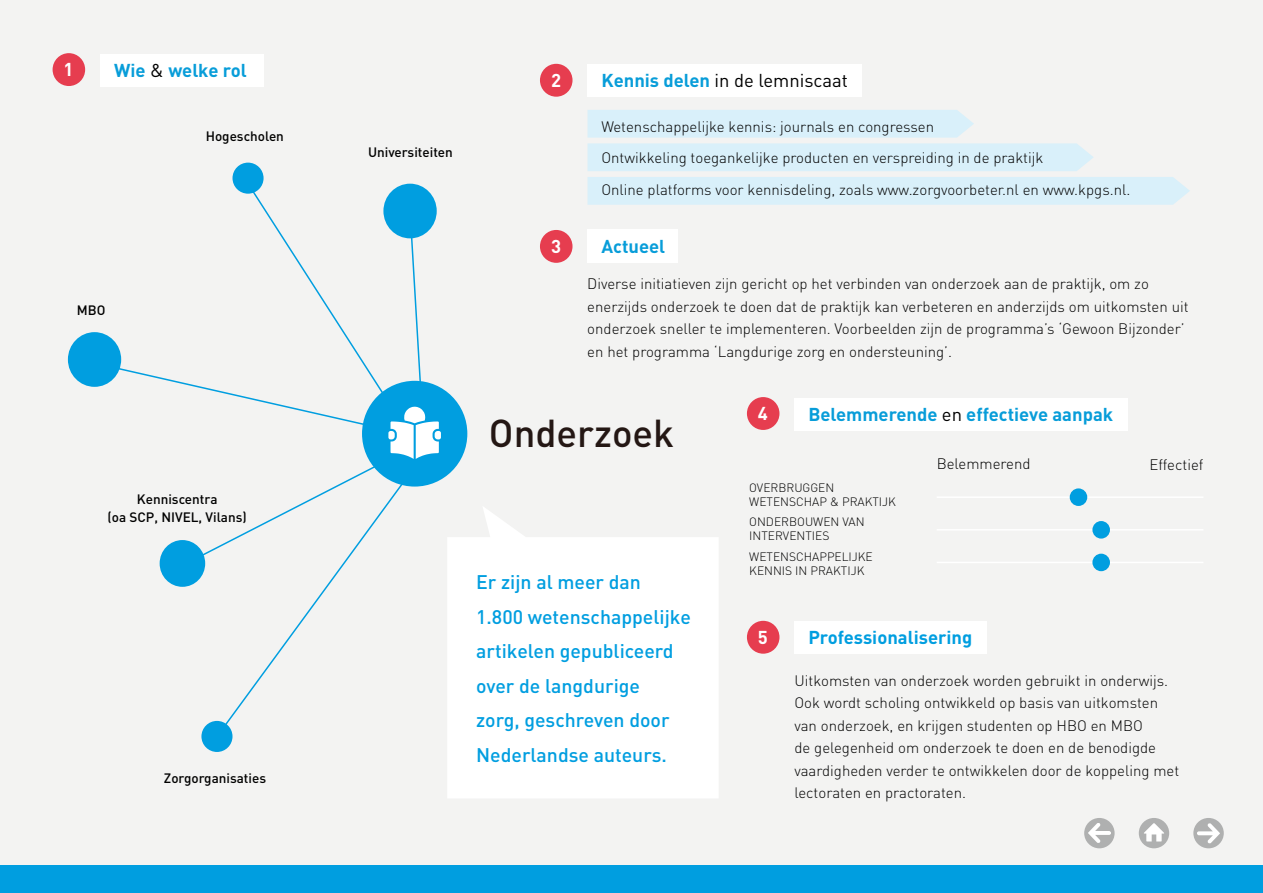
<style>
.page{position:relative;width:1263px;height:893px;background:#fff}
.page>*{position:absolute;margin:0;border:0;box-sizing:border-box;transform-origin:0 0}
.t1{font:500 38.4px "DIN Pro";color:#241714}
.t2{font:500 19.5px/34.5px "DIN Pro";color:#009ee0}
.t3{font:700 18.45px "DIN Pro";color:#089dd9}
.t4{font:18.45px "DIN Pro";color:#000}
.t5{font:700 18.45px "DIN Pro";color:#009ee0}
.t6{font:700 18.45px "DIN Pro";color:#fff}
.t7{font:300 15px/22.5px "DIN Pro";color:#000}
.t8{font:500 13.5px/18px "DIN Pro";color:#000;text-align:center}
.t9{font:300 12px/14.4px "DIN Pro";color:#000}
.s1{font-weight:400;color:#000}
.s2{font-weight:700;color:#089dd9}
</style>
<div class="page">
<div style="left:0;top:0;width:1263px;height:865px;background:#f3f3f2"></div>
<div style="left:587px;top:177px;width:603px;height:28px;background:#d9f0fa"></div>
<svg style="left:587px;top:110px;width:507px;height:61px"></svg>
<div style="left:587px;top:229px;width:91px;height:34px;background:#fff"></div>
<div style="left:100px;top:54px;width:164px;height:33px;background:#fff"></div>
<div style="left:587px;top:64px;width:275px;height:33px;background:#fff"></div>
<div style="left:794px;top:398px;width:333px;height:32px;background:#fff"></div>
<div style="left:53px;top:53px;width:32px;height:33px;background:#e63d4f;border-radius:50%"></div>
<div style="left:540px;top:64px;width:32px;height:33px;background:#e63d4f;border-radius:50%"></div>
<div style="left:747px;top:397px;width:32px;height:33px;background:#e63d4f;border-radius:50%"></div>
<div style="left:540px;top:230px;width:32px;height:33px;background:#e63d4f;border-radius:50%"></div>
<div style="left:0;top:865px;width:1263px;height:28px;background:#009ee0"></div>
<div style="left:232px;top:163px;width:32px;height:31px;background:#009ee0;border-radius:50%"></div>
<div style="left:201px;top:721px;width:31px;height:31px;background:#009ee0;border-radius:50%"></div>
<div style="left:68px;top:332px;width:53px;height:55px;background:#009ee0;border-radius:50%"></div>
<div style="left:160px;top:540px;width:45px;height:47px;background:#009ee0;border-radius:50%"></div>
<svg style="left:216px;top:565px;width:128px;height:173px"></svg>
<div style="left:362px;top:381px;width:105px;height:106px;background:#009ee0;border-radius:50%"></div>
<svg style="left:93px;top:182px;width:348px;height:383px"></svg>
<div style="left:1193px;top:818px;width:31px;height:30px;background:#afb0b0;border-radius:50%"></div>
<svg style="left:1197px;top:823px;width:23px;height:21px"></svg>
<div style="left:1084px;top:818px;width:30px;height:30px;background:#afb0b0;border-radius:50%"></div>
<svg style="left:1088px;top:823px;width:23px;height:20px"></svg>
<svg style="left:448px;top:507px;width:270px;height:291px;fill:#fff"></svg>
<hr style="left:937px;top:496px;width:266px;height:2px;background:#fff">
<hr style="left:937px;top:529px;width:266px;height:2px;background:#fff">
<hr style="left:937px;top:562px;width:266px;height:1px;background:#fff">
<div style="left:1070px;top:488px;width:17px;height:18px;background:#009ee0;border-radius:50%"></div>
<div style="left:1092px;top:521px;width:18px;height:18px;background:#009ee0;border-radius:50%"></div>
<div style="left:1092px;top:554px;width:18px;height:17px;background:#009ee0;border-radius:50%"></div>
<div style="left:794px;top:621px;width:193px;height:33px;background:#fff"></div>
<div style="left:747px;top:621px;width:32px;height:33px;background:#e63d4f;border-radius:50%"></div>
<div style="left:1139px;top:818px;width:30px;height:30px;background:#afb0b0;border-radius:50%"></div>
<svg style="left:1144px;top:823px;width:20px;height:18px"></svg>
<p class="t6" style="left:64px;top:57px;width:12px">1</p>
<p class="t3" style="left:114px;top:57px;width:134px">Wie <span class="s1">&amp;</span> welke rol</p>
<p class="t8" style="left:206px;top:126px;width:80px">Hogescholen</p>
<p class="t8" style="left:77px;top:301px;width:30px">MBO</p>
<p class="t8" style="left:108px;top:489px;width:141px">Kenniscentra<br>(oa SCP, NIVEL, Vilans)</p>
<p class="t8" style="left:164px;top:768px;width:104px">Zorgorganisaties</p>
<p class="t8" style="left:368px;top:143px;width:86px">Universiteiten</p>
<p class="t6" style="left:551px;top:67px;width:12px">2</p>
<p class="t6" style="left:551px;top:234px;width:12px">3</p>
<p class="t4" style="left:601px;top:68px;width:248px"><span class="s2">Kennis delen</span> in de lemniscaat</p>
<p class="t7" style="left:601px;top:110px;width:530px;line-height:31.5px">Wetenschappelijke kennis: journals en congressen<br>Ontwikkeling toegankelijke producten en verspreiding in de praktijk<br>Online platforms voor kennisdeling, zoals www.zorgvoorbeter.nl en www.kpgs.nl.</p>
<p class="t3" style="left:601px;top:234px;width:65px">Actueel</p>
<p class="t7" style="left:587px;top:272px;width:603px">Diverse initiatieven zijn gericht op het verbinden van onderzoek aan de praktijk, om zo enerzijds onderzoek te doen dat de praktijk kan verbeteren en anderzijds om uitkomsten uit onderzoek sneller te implementeren. Voorbeelden zijn de programma’s ‘Gewoon Bijzonder’ en het programma ‘Langdurige zorg en ondersteuning’.</p>
<h1 class="t1" style="left:489px;top:407px;width:187px">Onderzoek</h1>
<h2 class="t2" style="left:476px;top:564px;width:216px">Er zijn al meer dan<br>1.800 wetenschappelijke artikelen gepubliceerd over de langdurige<br>zorg, geschreven door<br>Nederlandse auteurs.</h2>
<p class="t6" style="left:758px;top:401px;width:12px">4</p>
<p class="t3" style="left:808px;top:401px;width:306px">Belemmerende <span class="s1">en</span> effectieve aanpak</p>
<p class="t7" style="left:937px;top:452px;width:95px">Belemmerend</p>
<p class="t7" style="left:1149px;top:453px;width:56px">Effectief</p>
<p class="t9" style="left:749px;top:480px;width:148px">OVERBRUGGEN<br>WETENSCHAP &amp; PRAKTIJK</p>
<p class="t9" style="left:749px;top:514px;width:117px">ONDERBOUWEN VAN<br>INTERVENTIES</p>
<p class="t9" style="left:749px;top:549px;width:125px">WETENSCHAPPELIJKE<br>KENNIS IN PRAKTIJK</p>
<p class="t6" style="left:758px;top:624px;width:12px">5</p>
<p class="t5" style="left:808px;top:625px;width:166px">Professionalisering</p>
<p class="t7" style="left:794px;top:669px;width:386px">Uitkomsten van onderzoek worden gebruikt in onderwijs.<br>Ook wordt scholing ontwikkeld op basis van uitkomsten van onderzoek, en krijgen studenten op HBO en MBO<br>de gelegenheid om onderzoek te doen en de benodigde vaardigheden verder te ontwikkelen door de koppeling met lectoraten en practoraten.</p>
</div>
